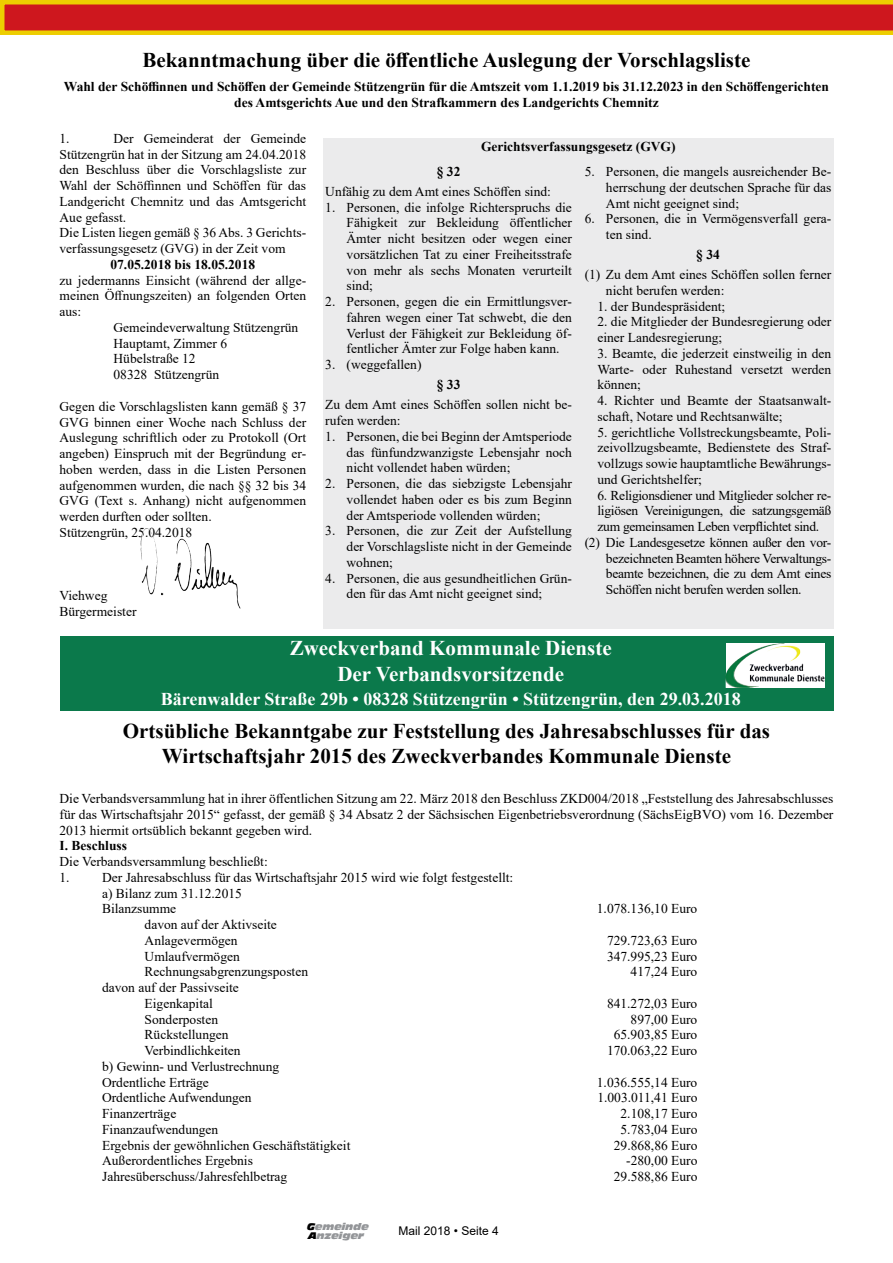
<style>
.page{position:relative;width:893px;height:1263px;background:#fff}
.page>*{position:absolute;margin:0;border:0;box-sizing:border-box;transform-origin:0 0}
.t1{font:700 21px/25.2px "Times New Roman";color:#000;text-align:center}
.t2{font:700 21px/25.2px "Times New Roman";color:#fff;text-align:center}
.t3{font:700 18px "Times New Roman";color:#fff}
.t4{font:13.5px/15.8px "Times New Roman";color:#000}
.t5{font:13.5px "Times New Roman";letter-spacing:-.02em;color:#000}
.t6{font:700 13.5px/15.8px "Times New Roman";color:#000;text-align:center}
.t7{font:12px "Arial";color:#000}
.t8{font:italic 9px/8.7px "Incised 901 BT Nord";color:#939598}
.s1{color:#000}
</style>
<div class="page">
<div style="left:323px;top:138px;width:510px;height:491px;background:#ebebec"></div>
<img style="left:141px;top:528px;width:100px;height:81px">
<div style="left:60px;top:637px;width:773px;height:74px;background:#0b794b"></div>
<svg style="left:781px;top:643px;width:43px;height:45px;background:#e7e7e2"></svg>
<img style="left:726px;top:643px;width:55px;height:45px">
<svg style="left:0;top:0;width:893px;height:35px;background:#d64616"></svg>
<h1 class="t1" style="left:143px;top:47px;width:609px">Bekanntmachung über die öffentliche Auslegung der Vorschlagsliste</h1>
<p class="t6" style="left:64px;top:79px;width:767px">Wahl der Schöffinnen und Schöffen der Gemeinde Stützengrün für die Amtszeit vom 1.1.2019 bis 31.12.2023 in den Schöffengerichten des Amtsgerichts Aue und den Strafkammern des Landgerichts Chemnitz</p>
<p class="t4" style="left:60px;top:130px;width:248px;text-indent:54px">Der Gemeinderat der Gemeinde Stützengrün hat in der Sitzung am 24.04.2018 den Beschluss über die Vorschlagsliste zur Wahl der Schöffinnen und Schöffen für das Landgericht Chemnitz und das Amtsgericht Aue gefasst.<br>Die Listen liegen gemäß § 36 Abs. 3 Gerichts&shy;verfassungsgesetz (GVG) in der Zeit vom</p>
<p class="t6" style="left:110px;top:256px;width:146px">07.05.2018 bis 18.05.2018</p>
<p class="t4" style="left:60px;top:272px;width:248px">zu jedermanns Einsicht (während der allge-</p>
<p class="t4" style="left:60px;top:288px;width:248px">meinen Öffnungszeiten) an folgenden Orten</p>
<p class="t4" style="left:60px;top:303px;width:23px">aus:</p>
<p class="t4" style="left:114px;top:319px;width:186px">Gemeindeverwaltung Stützengrün</p>
<p class="t4" style="left:114px;top:335px;width:115px">Hauptamt, Zimmer 6</p>
<p class="t4" style="left:114px;top:351px;width:84px">Hübelstraße 12</p>
<p class="t4" style="left:114px;top:366px;width:107px">08328 Stützengrün</p>
<p class="t4" style="left:60px;top:398px;width:248px">Gegen die Vorschlagslisten kann gemäß § 37<br>GVG binnen einer Woche nach Schluss der Auslegung schriftlich oder zu Protokoll (Ort angeben) Einspruch mit der Begründung er&shy;hoben werden, dass in die Listen Personen aufgenommen wurden, die nach §§ 32 bis 34<br>GVG (Text s. Anhang) nicht aufgenommen werden durften oder sollten.<br>Stützengrün, 25.04.2018</p>
<p class="t4" style="left:60px;top:130px;width:12px">1.</p>
<p class="t4" style="left:60px;top:587px;width:78px">Viehweg<br>Bürgermeister</p>
<p class="t6" style="left:481px;top:138px;width:196px">Gerichtsverfassungsgesetz (GVG)</p>
<p class="t6" style="left:437px;top:163px;width:25px">§ 32</p>
<p class="t4" style="left:325px;top:183px;width:227px">Unfähig zu dem Amt eines Schöffen sind:</p>
<p class="t4" style="left:347px;top:199px;width:227px;text-align:justify;text-indent:-21px">1. Personen, die infolge Richterspruchs die Fähigkeit zur Bekleidung öffentlicher Ämter nicht besitzen oder wegen einer vorsätzlichen Tat zu einer Freiheitsstrafe von mehr als sechs Monaten verurteilt sind;</p>
<p class="t4" style="left:347px;top:293px;width:227px;text-align:justify;text-indent:-21px">2. Personen, gegen die ein Ermittlungsver&shy;fahren wegen einer Tat schwebt, die den Verlust der Fähigkeit zur Bekleidung öf&shy;fentlicher Ämter zur Folge haben kann.</p>
<p class="t4" style="left:325px;top:356px;width:98px">3. (weggefallen)</p>
<p class="t6" style="left:437px;top:376px;width:25px">§ 33</p>
<p class="t4" style="left:325px;top:396px;width:248px">Zu dem Amt eines Schöffen sollen nicht be&shy;rufen werden:</p>
<p class="t4" style="left:347px;top:428px;width:227px;text-align:justify;text-indent:-21px">1. Personen, die bei Beginn der Amtsperiode das fünfundzwanzigste Lebensjahr noch nicht vollendet haben würden;</p>
<p class="t4" style="left:347px;top:475px;width:227px;text-align:justify;text-indent:-21px">2. Personen, die das siebzigste Lebensjahr vollendet haben oder es bis zum Beginn der Amtsperiode vollenden würden;</p>
<p class="t4" style="left:347px;top:522px;width:227px;text-align:justify;text-indent:-21px">3. Personen, die zur Zeit der Aufstellung der Vorschlagsliste nicht in der Gemeinde wohnen;</p>
<p class="t4" style="left:347px;top:570px;width:227px;text-indent:-21px">4. Personen, die aus gesundheitlichen Grün&shy;den für das Amt nicht geeignet sind;</p>
<p class="t4" style="left:606px;top:163px;width:227px;text-align:justify;text-indent:-21px">5. Personen, die mangels ausreichender Be&shy;herrschung der deutschen Sprache für das Amt nicht geeignet sind;</p>
<p class="t4" style="left:606px;top:210px;width:227px;text-indent:-21px">6. Personen, die in Vermögensverfall gera&shy;ten sind.</p>
<p class="t6" style="left:696px;top:246px;width:25px">§ 34</p>
<p class="t4" style="left:606px;top:266px;width:227px;text-indent:-21px">(1) Zu dem Amt eines Schöffen sollen ferner nicht berufen werden:</p>
<p class="t4" style="left:597px;top:298px;width:129px">1. der Bundespräsident;</p>
<p class="t4" style="left:597px;top:313px;width:235px">2. die Mitglieder der Bundesregierung oder einer Landesregierung;</p>
<p class="t4" style="left:597px;top:345px;width:235px;text-align:justify">3. Beamte, die jederzeit einstweilig in den Warte- oder Ruhestand versetzt werden können;</p>
<p class="t4" style="left:597px;top:392px;width:235px">4. Richter und Beamte der Staatsanwalt&shy;schaft, Notare und Rechtsanwälte;</p>
<p class="t4" style="left:597px;top:424px;width:235px;text-align:justify">5. gerichtliche Vollstreckungsbeamte, Poli&shy;zeivollzugsbeamte, Bedienstete des Straf&shy;vollzugs sowie hauptamtliche Bewährungs&shy;und Gerichtshelfer;</p>
<p class="t5" style="left:597px;top:486px;width:235px">6. Religionsdiener und Mitglieder solcher re-</p>
<p class="t5" style="left:597px;top:501px;width:235px">ligiösen Vereinigungen, die satzungsgemäß</p>
<p class="t5" style="left:597px;top:517px;width:223px">zum gemeinsamen Leben verpflichtet sind.</p>
<p class="t5" style="left:585px;top:533px;width:248px">(2) Die Landesgesetze können außer den vor-</p>
<p class="t5" style="left:606px;top:549px;width:227px">bezeichneten Beamten höhere Verwaltungs-</p>
<p class="t5" style="left:606px;top:564px;width:227px">beamte bezeichnen, die zu dem Amt eines</p>
<p class="t5" style="left:606px;top:580px;width:197px">Schöffen nicht berufen werden sollen.</p>
<h1 class="t2" style="left:290px;top:635px;width:323px">Zweckverband Kommunale Dienste<br>Der Verbandsvorsitzende</h1>
<h2 class="t3" style="left:161px;top:686px;width:581px">Bärenwalder Straße 29b • 08328 Stützengrün • Stützengrün, den 29.03.2018</h2>
<h1 class="t1" style="left:123px;top:717px;width:648px">Ortsübliche Bekanntgabe zur Feststellung des Jahresabschlusses für das<br>Wirtschaftsjahr 2015 des Zweckverbandes Kommunale Dienste</h1>
<p class="t4" style="left:60px;top:790px;width:775px;text-align:justify">Die Verbandsversammlung hat in ihrer öffentlichen Sitzung am 22. März 2018 den Beschluss ZKD004/2018 „Feststellung des Jahresabschlusses für das Wirtschaftsjahr 2015“ gefasst, der gemäß § 34 Absatz 2 der Sächsischen Eigenbetriebsverordnung (SächsEigBVO) vom 16. Dezember 2013 hiermit ortsüblich bekannt gegeben wird.</p>
<p class="t6" style="left:60px;top:837px;width:69px">I. Beschluss</p>
<p class="t4" style="left:60px;top:853px;width:210px">Die Verbandsversammlung beschließt:<br>1.</p>
<p class="t4" style="left:102px;top:869px;width:413px">Der Jahresabschluss für das Wirtschaftsjahr 2015 wird wie folgt festgestellt: a) Bilanz zum 31.12.2015<br>Bilanzsumme</p>
<p class="t4" style="left:597px;top:900px;width:102px">1.078.136,10 Euro</p>
<p class="t4" style="left:145px;top:916px;width:134px">davon auf der Aktivseite<br>Anlagevermögen</p>
<p class="t4" style="left:607px;top:932px;width:92px">729.723,63 Euro</p>
<p class="t4" style="left:145px;top:948px;width:97px">Umlaufvermögen</p>
<p class="t4" style="left:607px;top:948px;width:92px">347.995,23 Euro</p>
<p class="t4" style="left:145px;top:963px;width:165px">Rechnungsabgrenzungsposten</p>
<p class="t4" style="left:631px;top:963px;width:68px">417,24 Euro</p>
<p class="t4" style="left:145px;top:979px;width:96px;text-indent:-43px">davon auf der Passivseite<br>Eigenkapital</p>
<p class="t4" style="left:607px;top:995px;width:92px">841.272,03 Euro</p>
<p class="t4" style="left:145px;top:1011px;width:75px">Sonderposten</p>
<p class="t4" style="left:631px;top:1011px;width:68px">897,00 Euro</p>
<p class="t4" style="left:145px;top:1026px;width:85px">Rückstellungen</p>
<p class="t4" style="left:614px;top:1026px;width:85px">65.903,85 Euro</p>
<p class="t4" style="left:145px;top:1042px;width:97px">Verbindlichkeiten</p>
<p class="t4" style="left:607px;top:1042px;width:92px">170.063,22 Euro</p>
<p class="t4" style="left:102px;top:1058px;width:179px">b) Gewinn- und Verlustrechnung<br>Ordentliche Erträge</p>
<p class="t4" style="left:597px;top:1074px;width:102px">1.036.555,14 Euro</p>
<p class="t4" style="left:102px;top:1089px;width:151px">Ordentliche Aufwendungen</p>
<p class="t4" style="left:597px;top:1089px;width:101px">1.003.011,41 Euro</p>
<p class="t4" style="left:102px;top:1105px;width:76px">Finanzerträge</p>
<p class="t4" style="left:621px;top:1105px;width:78px">2.108,17 Euro</p>
<p class="t4" style="left:102px;top:1121px;width:118px">Finanzaufwendungen</p>
<p class="t4" style="left:621px;top:1121px;width:78px">5.783,04 Euro</p>
<p class="t4" style="left:102px;top:1137px;width:250px">Ergebnis der gewöhnlichen Geschäftstätigkeit</p>
<p class="t4" style="left:614px;top:1137px;width:85px">29.868,86 Euro</p>
<p class="t4" style="left:102px;top:1152px;width:152px">Außerordentliches Ergebnis</p>
<p class="t4" style="left:626px;top:1152px;width:73px">-280,00 Euro</p>
<p class="t4" style="left:102px;top:1168px;width:187px">Jahresüberschuss/Jahresfehlbetrag</p>
<p class="t4" style="left:614px;top:1168px;width:85px">29.588,86 Euro</p>
<p class="t8" style="left:307px;top:1222px;width:63px"><span class="s1">G</span>emeinde<br><span class="s1">A</span>nzeiger</p>
<p class="t7" style="left:398px;top:1222px;width:102px">Mail 2018 • Seite 4</p>
</div>
